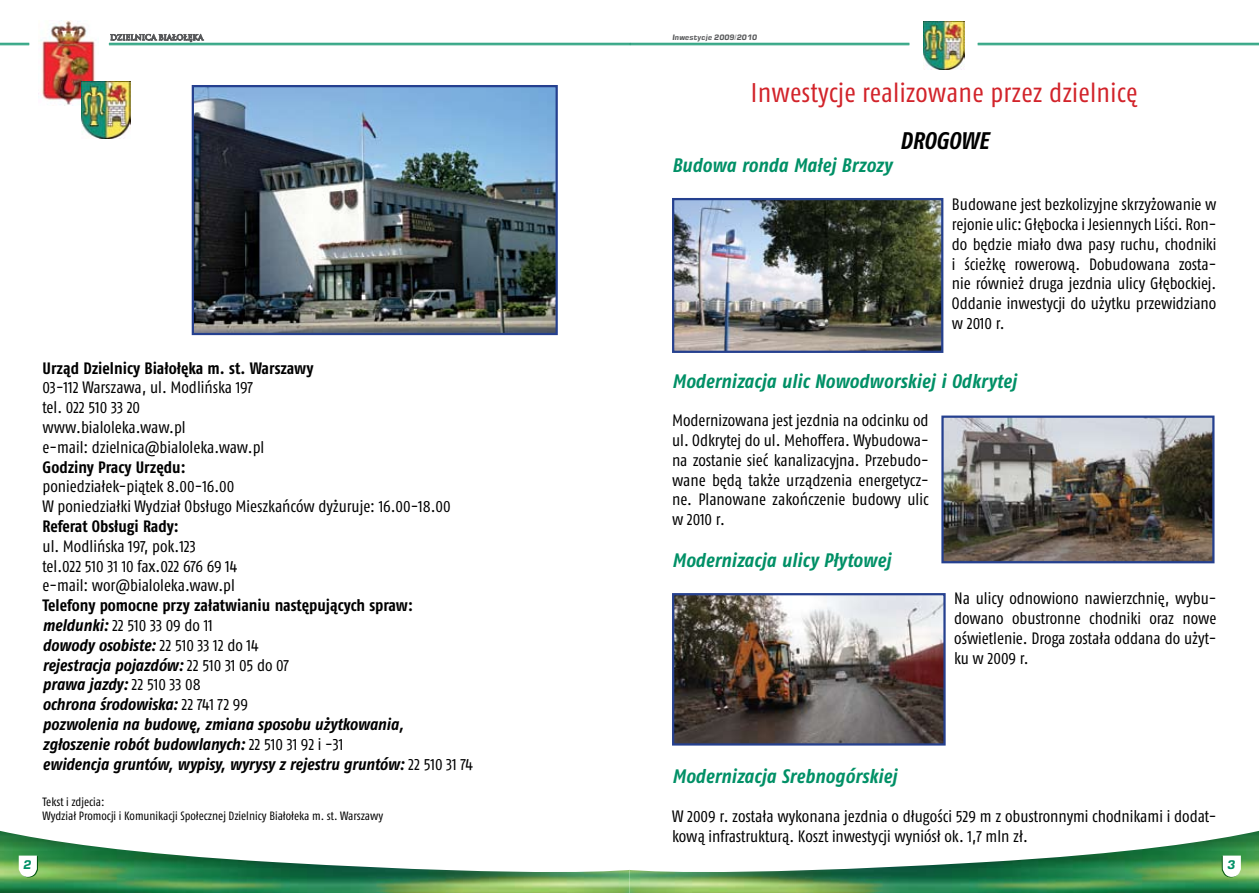
<style>
.page{position:relative;width:1259px;height:893px;background:#fff}
.page>*{position:absolute;margin:0;border:0;box-sizing:border-box;transform-origin:0 0}
.t1{font:27px "Fago Cond Reg";letter-spacing:.01em;color:#d2232a}
.t2{font:italic 24px "Fago Cond Bol";color:#000}
.t3{font:italic 19.5px "Fago Cond Bol";letter-spacing:.01em;color:#009066}
.t4{font:16.5px/19.8px "Fago Cond Reg";color:#000}
.t5{font:italic 16.5px/19.8px "Fago Cond Bol";color:#000}
.t6{font:16.5px "Fago Cond Bol";color:#000}
.t7{font:12px/14.4px "Fago Cond Reg";color:#000}
.t8{font:italic 700 12px "Square 721";color:#009066}
.t9{font:italic 700 7.5px "Square 721";color:#58595b}
.s1{font-family:"Fago Cond Bol";font-style:italic}
.s2{font-family:"Fago Cond Reg";font-style:normal}
</style>
<div class="page">
<img style="left:0;top:831px;width:1259px;height:62px">
<svg style="left:19px;top:856px;width:19px;height:22px"></svg>
<img style="left:923px;top:21px;width:41px;height:49px">
<hr style="left:630px;top:43px;width:279px;height:1px;background:#009066">
<hr style="left:630px;top:44px;width:279px;height:1px;background:#009066">
<hr style="left:978px;top:43px;width:281px;height:1px;background:#009066">
<hr style="left:978px;top:44px;width:281px;height:1px;background:#009066">
<svg style="left:1221px;top:856px;width:19px;height:22px"></svg>
<svg style="left:110px;top:33px;width:94px;height:9px"></svg>
<svg style="left:0;top:43px;width:29px;height:2px"></svg>
<hr style="left:109px;top:43px;width:521px;height:1px;background:#009066">
<hr style="left:109px;top:44px;width:521px;height:1px;background:#009066">
<img style="left:38px;top:21px;width:57px;height:84px">
<img style="left:82px;top:81px;width:48px;height:58px">
<img style="left:195px;top:88px;width:360px;height:244px">
<div style="left:192px;top:85px;width:366px;height:250px;border:2px solid #25408f"></div>
<img style="left:675px;top:201px;width:265px;height:149px">
<div style="left:672px;top:198px;width:271px;height:155px;border:2px solid #25408f"></div>
<img style="left:944px;top:419px;width:267px;height:141px">
<div style="left:941px;top:416px;width:273px;height:147px;border:2px solid #25408f"></div>
<img style="left:675px;top:596px;width:267px;height:147px">
<div style="left:672px;top:593px;width:273px;height:153px;border:2px solid #25408f"></div>
<p class="t9" style="left:672px;top:33px;width:86px">Inwestycje 2009/2010</p>
<p class="t6" style="left:43px;top:358px;width:272px">Urząd Dzielnicy Białołęka m. st. Warszawy</p>
<p class="t4" style="left:43px;top:378px;width:223px">03-112 Warszawa, ul. Modlińska 197 tel. 022 510 33 20 www.bialoleka.waw.pl<br>e-mail: dzielnica@bialoleka.waw.pl</p>
<p class="t6" style="left:43px;top:457px;width:145px">Godziny Pracy Urzędu:</p>
<p class="t4" style="left:43px;top:477px;width:410px">poniedziałek-piątek 8.00-16.00<br>W poniedziałki Wydział Obsługo Mieszkańców dyżuruje: 16.00-18.00</p>
<p class="t6" style="left:43px;top:516px;width:138px">Referat Obsługi Rady:</p>
<p class="t4" style="left:43px;top:536px;width:196px">ul. Modlińska 197, pok.123 tel.022 510 31 10 fax.022 676 69 14 e-mail: wor@bialoleka.waw.pl</p>
<p class="t6" style="left:43px;top:595px;width:372px">Telefony pomocne przy załatwianiu następujących spraw:</p>
<p class="t4" style="left:43px;top:615px;width:172px"><span class="s1">meldunki:</span> 22 510 33 09 do 11</p>
<p class="t5" style="left:43px;top:635px;width:432px">dowody osobiste: <span class="s2">22 510 33 12 do 14<br></span>rejestracja pojazdów: <span class="s2">22 510 31 05 do 07<br></span>prawa jazdy: <span class="s2">22 510 33 08<br></span>ochrona środowiska: <span class="s2">22 741 72 99<br></span>pozwolenia na budowę, zmiana sposobu użytkowania, zgłoszenie robót budowlanych: <span class="s2">22 510 31 92 i -31<br></span>ewidencja gruntów, wypisy, wyrysy z rejestru gruntów: <span class="s2">22 510 31 74</span></p>
<p class="t7" style="left:43px;top:794px;width:342px">Tekst i zdjecia:<br>Wydział Promocji i Komunikacji Społecznej Dzielnicy Białołeka m. st. Warszawy</p>
<h1 class="t1" style="left:751px;top:77px;width:388px">Inwestycje realizowane przez dzielnicę</h1>
<h2 class="t2" style="left:900px;top:126px;width:90px">DROGOWE</h2>
<p class="t3" style="left:672px;top:154px;width:221px">Budowa ronda Małej Brzozy</p>
<p class="t4" style="left:952px;top:195px;width:266px;text-align:justify">Budowane jest bezkolizyjne skrzyżowanie w rejonie ulic: Głębocka i Jesiennych Liści. Ron&shy;do będzie miało dwa pasy ruchu, chodniki i ścieżkę rowerową. Dobudowana zosta&shy;nie również druga jezdnia ulicy Głębockiej.<br>Oddanie inwestycji do użytku przewidziano w 2010 r.</p>
<p class="t3" style="left:672px;top:370px;width:346px">Modernizacja ulic Nowodworskiej i Odkrytej</p>
<p class="t4" style="left:672px;top:411px;width:258px;text-align:justify">Modernizowana jest jezdnia na odcinku od ul. Odkrytej do ul. Mehoffera. Wybudowa&shy;na zostanie sieć kanalizacyjna. Przebudo&shy;wane będą także urządzenia energetycz&shy;ne. Planowane zakończenie budowy ulic w 2010 r.</p>
<p class="t3" style="left:672px;top:548px;width:220px">Modernizacja ulicy Płytowej</p>
<p class="t4" style="left:954px;top:589px;width:264px;text-align:justify">Na ulicy odnowiono nawierzchnię, wybu&shy;dowano obustronne chodniki oraz nowe oświetlenie. Droga została oddana do użyt&shy;ku w 2009 r.</p>
<p class="t3" style="left:672px;top:764px;width:226px">Modernizacja Srebnogórskiej</p>
<p class="t4" style="left:672px;top:807px;width:546px">W 2009 r. została wykonana jezdnia o długości 529 m z obustronnymi chodnikami i dodat&shy;kową infrastrukturą. Koszt inwestycji wyniósł ok. 1,7 mln zł.</p>
<p class="t8" style="left:23px;top:857px;width:10px">2</p>
<p class="t8" style="left:1227px;top:857px;width:10px">3</p>
</div>
